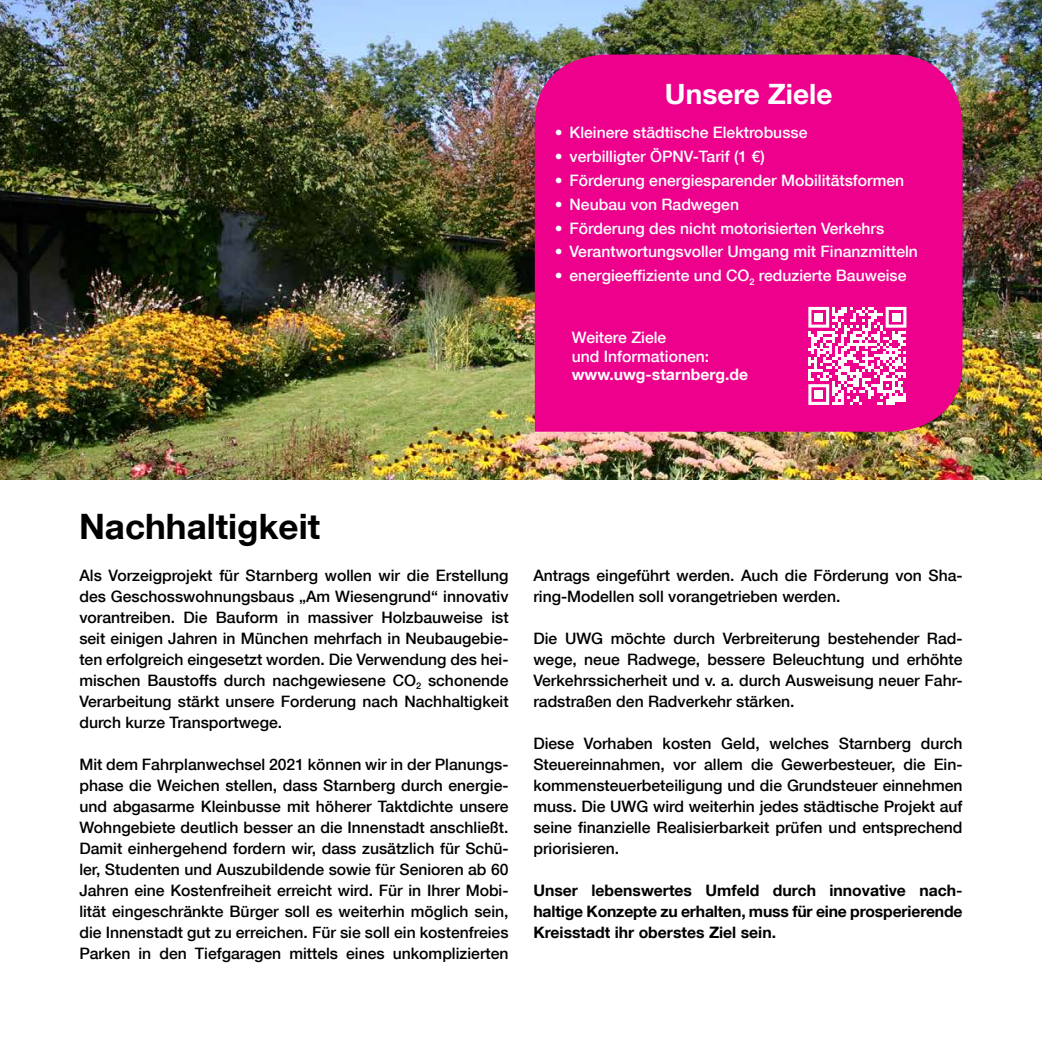
<style>
.page{position:relative;width:1042px;height:1042px;background:#fff}
.page>*{position:absolute;margin:0;border:0;box-sizing:border-box;transform-origin:0 0}
.t1{font:700 35px "Helvetica Neue LT Com";color:#000}
.t2{font:700 28px "Helvetica Neue LT Com";color:#fff}
.t3{font:500 15.75px/21px "Helvetica Neue LT Com";color:#000;text-align:justify}
.t4{font:500 15.75px/18.9px "Helvetica Neue LT Com";color:#fff}
.t5{font:700 15.75px/21px "Helvetica Neue LT Com";color:#000;text-align:justify}
.t6{font:700 15.75px "Helvetica Neue LT Com";color:#fff}
</style>
<div class="page">
<img style="left:0;top:0;width:1042px;height:480px">
<div style="left:535px;top:55px;width:427px;height:377px;background:#ec008c"></div>
<svg style="left:808px;top:307px;width:98px;height:98px"></svg>
<div style="left:814px;top:313px;width:9px;height:9px;background:#fff"></div>
<div style="left:891px;top:313px;width:9px;height:9px;background:#fff"></div>
<div style="left:814px;top:390px;width:9px;height:9px;background:#fff"></div>
<h2 class="t2" style="left:665px;top:77px;width:169px">Unsere Ziele</h2>
<p class="t4" style="left:555px;top:123px;width:254px">• Kleinere städtische Elektrobusse</p>
<p class="t4" style="left:555px;top:147px;width:212px">• verbilligter ÖPNV-Tarif (1 €)</p>
<p class="t4" style="left:555px;top:171px;width:351px">• Förderung energiesparender Mobilitätsformen</p>
<p class="t4" style="left:555px;top:194px;width:186px">• Neubau von Radwegen</p>
<p class="t4" style="left:555px;top:218px;width:331px">• Förderung des nicht motorisierten Verkehrs</p>
<p class="t4" style="left:555px;top:242px;width:365px">• Verantwortungsvoller Umgang mit Finanzmitteln</p>
<p class="t4" style="left:555px;top:266px;width:353px">• energieeffiziente und CO<sub>2</sub> reduzierte Bauweise</p>
<p class="t4" style="left:572px;top:327px;width:139px">Weitere Ziele<br>und Informationen:</p>
<p class="t6" style="left:572px;top:365px;width:178px">www.uwg-starnberg.de</p>
<h1 class="t1" style="left:79px;top:504px;width:243px">Nachhaltigkeit</h1>
<p class="t3" style="left:79px;top:564px;width:431px">Als Vorzeigprojekt für Starnberg wollen wir die Erstellung des Geschosswohnungsbaus „Am Wiesengrund“ innovativ vorantreiben. Die Bauform in massiver Holzbauweise ist seit einigen Jahren in München mehrfach in Neubaugebie&shy;ten erfolgreich eingesetzt worden. Die Verwendung des hei&shy;mischen Baustoffs durch nachgewiesene CO<sub>2</sub> schonende Verarbeitung stärkt unsere Forderung nach Nachhaltigkeit durch kurze Transportwege.</p>
<p class="t3" style="left:79px;top:753px;width:431px">Mit dem Fahrplanwechsel 2021 können wir in der Planungs&shy;phase die Weichen stellen, dass Starnberg durch energie&shy;und abgasarme Kleinbusse mit höherer Taktdichte unsere Wohngebiete deutlich besser an die Innenstadt anschließt.<br>Damit einhergehend fordern wir, dass zusätzlich für Schü&shy;ler, Studenten und Auszubildende sowie für Senioren ab 60<br>Jahren eine Kostenfreiheit erreicht wird. Für in Ihrer Mobi&shy;lität eingeschränkte Bürger soll es weiterhin möglich sein, die Innenstadt gut zu erreichen. Für sie soll ein kostenfreies Parken in den Tiefgaragen mittels eines unkomplizierten</p>
<p class="t3" style="left:533px;top:564px;width:431px">Antrags eingeführt werden. Auch die Förderung von Sha&shy;ring-Modellen soll vorangetrieben werden.</p>
<p class="t3" style="left:533px;top:627px;width:431px">Die UWG möchte durch Verbreiterung bestehender Rad&shy;wege, neue Radwege, bessere Beleuchtung und erhöhte Verkehrssicherheit und v. a. durch Ausweisung neuer Fahr&shy;radstraßen den Radverkehr stärken.</p>
<p class="t3" style="left:533px;top:732px;width:431px">Diese Vorhaben kosten Geld, welches Starnberg durch Steuereinnahmen, vor allem die Gewerbesteuer, die Ein&shy;kommensteuerbeteiligung und die Grundsteuer einnehmen muss. Die UWG wird weiterhin jedes städtische Projekt auf seine finanzielle Realisierbarkeit prüfen und entsprechend priorisieren.</p>
<p class="t5" style="left:533px;top:879px;width:431px">Unser lebenswertes Umfeld durch innovative nach&shy;haltige Konzepte zu erhalten, muss für eine prosperierende Kreisstadt ihr oberstes Ziel sein.</p>
</div>
